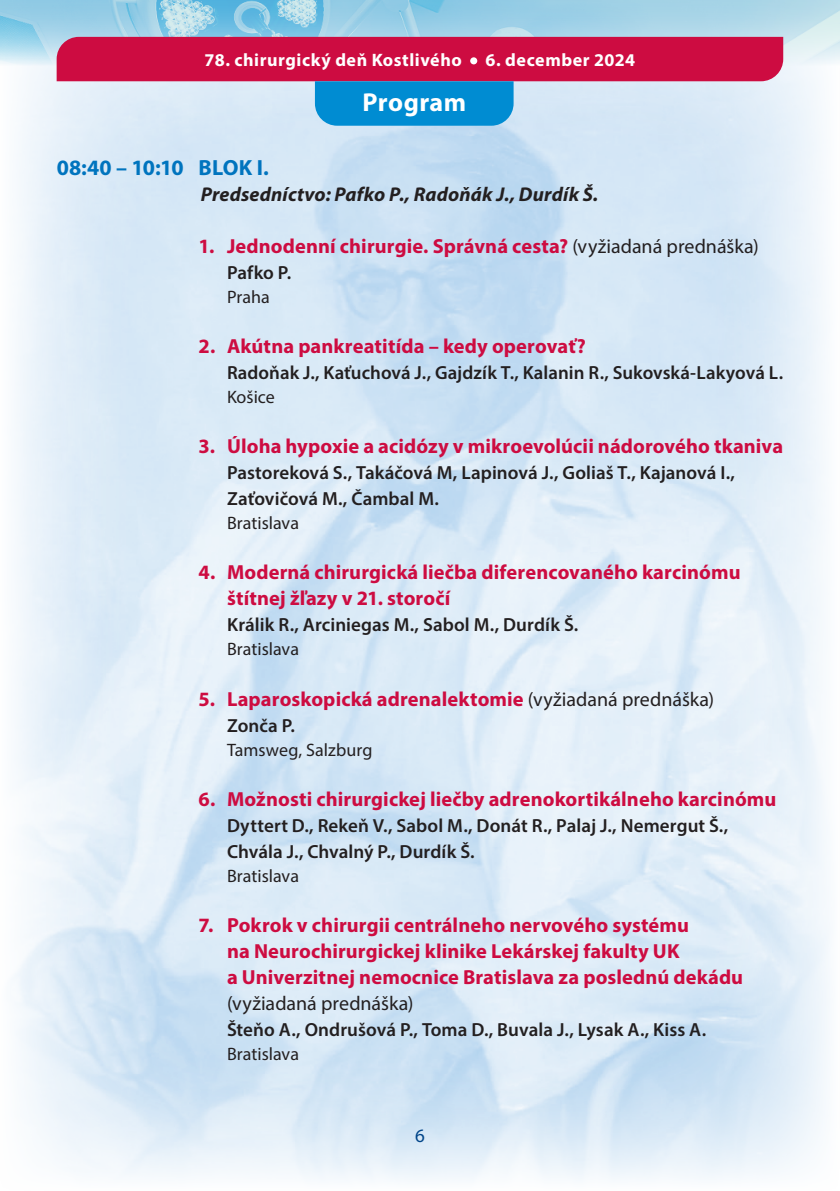
<style>
.page{position:relative;width:840px;height:1191px;background:#fff}
.page>*{position:absolute;margin:0;border:0;box-sizing:border-box;transform-origin:0 0}
.t1{font:700 26px "Myriad Pro";letter-spacing:.02em;color:#fff}
.t2{font:700 22px "Myriad Pro";letter-spacing:.005em;color:#0074be}
.t3{font:700 20.4px/26px "Myriad Pro";letter-spacing:.005em;color:#cd0c41}
.t4{font:italic 700 20px "Myriad Pro";letter-spacing:.005em;color:#231f20}
.t5{font:20px "Myriad Pro";color:#231f20}
.t6{font:600 19px/26px "Myriad Pro";letter-spacing:.005em;color:#231f20}
.t7{font:19px "Myriad Pro";color:#014589}
.t8{font:18px "Myriad Pro";color:#231f20}
.t9{font:700 18px "Myriad Pro";letter-spacing:.03em;color:#fff}
.s1{font-weight:400;font-size:20px;color:#231f20}
</style>
<div class="page">
<img style="left:0;top:0;width:839px;height:81px">
<svg style="left:57px;top:37px;width:725px;height:89px"></svg>
<p class="t9" style="left:204px;top:48px;width:258px">78. chirurgický deň Kostlivého</p>
<p class="t9" style="left:485px;top:48px;width:151px">6. december 2024</p>
<p class="t1" style="left:362px;top:85px;width:105px">Program</p>
<p class="t2" style="left:57px;top:153px;width:214px">08:40 – 10:10 BLOK I.</p>
<p class="t4" style="left:201px;top:182px;width:399px">Predsedníctvo: Pafko P., Radoňák J., Durdík Š.</p>
<p class="t3" style="left:198px;top:233px;width:561px">1. Jednodenní chirurgie. Správná cesta? <span class="s1">(vyžiadaná prednáška)</span></p>
<p class="t6" style="left:227px;top:259px;width:66px">Pafko P.</p>
<p class="t8" style="left:227px;top:286px;width:44px">Praha</p>
<p class="t3" style="left:198px;top:333px;width:388px">2. Akútna pankreatitída – kedy operovať?</p>
<p class="t6" style="left:227px;top:359px;width:557px">Radoňak J., Kaťuchová J., Gajdzík T., Kalanin R., Sukovská-Lakyová L.</p>
<p class="t8" style="left:227px;top:386px;width:49px">Košice</p>
<p class="t3" style="left:198px;top:433px;width:585px">3. Úloha hypoxie a acidózy v mikroevolúcii nádorového tkaniva</p>
<p class="t6" style="left:227px;top:459px;width:509px">Pastoreková S., Takáčová M, Lapinová J., Goliaš T., Kajanová I.,<br>Zaťovičová M., Čambal M.</p>
<p class="t8" style="left:227px;top:512px;width:74px">Bratislava</p>
<p class="t3" style="left:227px;top:559px;width:514px;text-indent:-28px">4. Moderná chirurgická liečba diferencovaného karcinómu štítnej žľazy v 21. storočí</p>
<p class="t6" style="left:227px;top:611px;width:352px">Králik R., Arciniegas M., Sabol M., Durdík Š.</p>
<p class="t8" style="left:227px;top:638px;width:74px">Bratislava</p>
<p class="t3" style="left:198px;top:685px;width:517px">5. Laparoskopická adrenalektomie <span class="s1">(vyžiadaná prednáška)</span></p>
<p class="t6" style="left:227px;top:711px;width:69px">Zonča P.</p>
<p class="t8" style="left:227px;top:738px;width:147px">Tamsweg, Salzburg</p>
<p class="t3" style="left:198px;top:785px;width:579px">6. Možnosti chirurgickej liečby adrenokortikálneho karcinómu</p>
<p class="t6" style="left:227px;top:811px;width:502px">Dyttert D., Rekeň V., Sabol M., Donát R., Palaj J., Nemergut Š.,<br>Chvála J., Chvalný P., Durdík Š.</p>
<p class="t8" style="left:227px;top:864px;width:74px">Bratislava</p>
<p class="t3" style="left:227px;top:911px;width:517px;text-indent:-28px">7. Pokrok v chirurgii centrálneho nervového systému<br>na Neurochirurgickej klinike Lekárskej fakulty UK<br>a Univerzitnej nemocnice Bratislava za poslednú dekádu</p>
<p class="t5" style="left:227px;top:990px;width:188px">(vyžiadaná prednáška)</p>
<p class="t6" style="left:227px;top:1015px;width:480px">Šteňo A., Ondrušová P., Toma D., Buvala J., Lysak A., Kiss A.</p>
<p class="t8" style="left:227px;top:1042px;width:74px">Bratislava</p>
<p class="t7" style="left:415px;top:1124px;width:11px">6</p>
</div>
